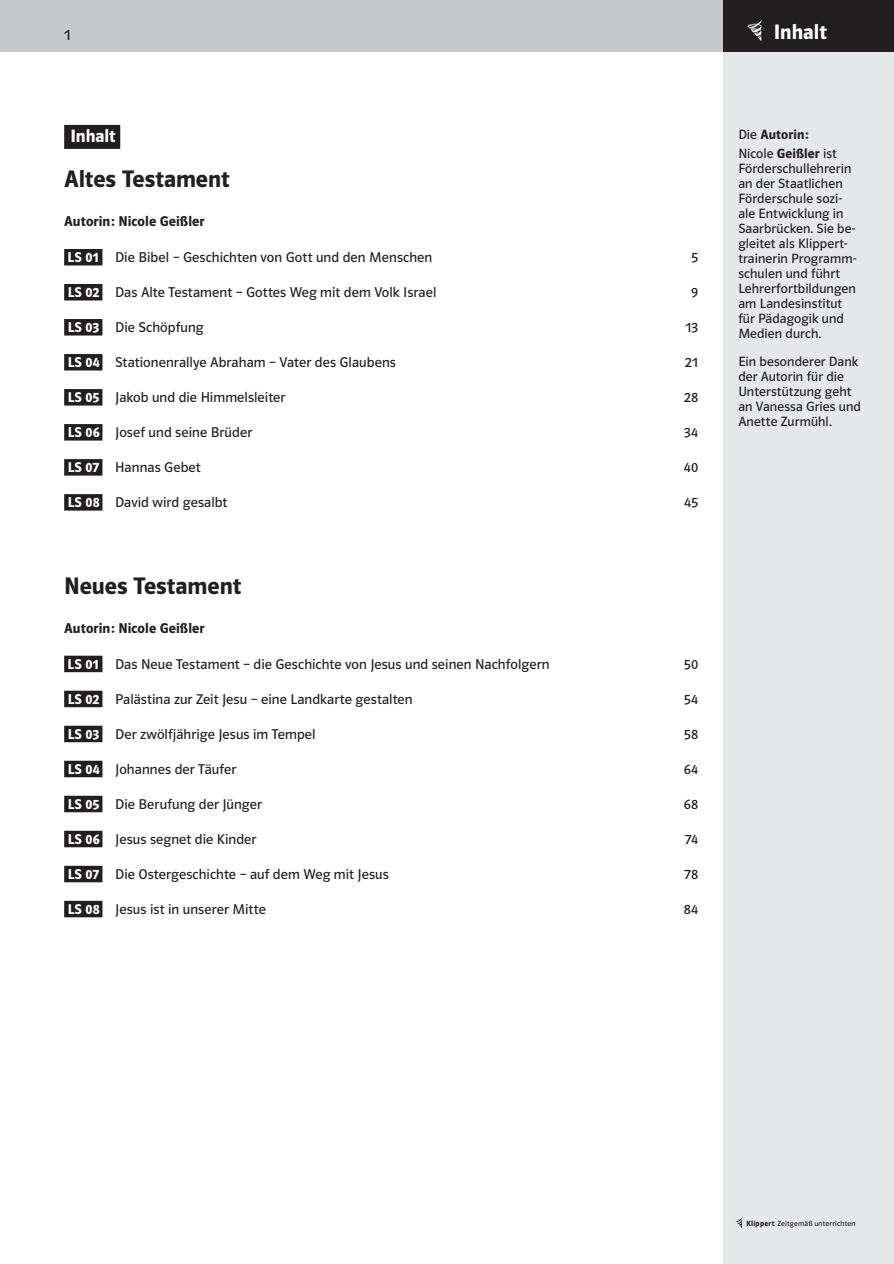
<style>
.page{position:relative;width:894px;height:1264px;background:#fff}
.page>*{position:absolute;margin:0;border:0;box-sizing:border-box;transform-origin:0 0}
.t1{font:24px "Polo ST11 K Hfett";letter-spacing:-.005em;color:#231f20}
.t2{font:21px "Polo ST11 K Hfett";color:#fff}
.t3{font:18px "Polo ST11 K Hfett";letter-spacing:-.005em;color:#fff}
.t4{font:15.75px "Polo ST11 K Buch";color:#231f20}
.t5{font:14.25px "Polo ST11 K Buch";letter-spacing:.005em;color:#231f20}
.t6{font:14.25px "Polo ST11 K Hfett";letter-spacing:.005em;color:#231f20}
.t7{font:13.5px/15px "Polo ST11 K Buch";letter-spacing:.01em;color:#231f20}
.t8{font:13.5px "Polo ST11 K Hfett";letter-spacing:.005em;color:#231f20}
.t9{font:7.65px "Polo ST11 K Leicht";letter-spacing:.03em;color:#231f20}
.t10{font:7.5px "Polo ST11 K Buch";letter-spacing:.02em;color:#231f20}
.s1{font-family:"Polo ST11 K Hfett";color:#fff}
.s2{font-family:"Polo ST11 K Buch"}
.s3{font-family:"Polo ST11 K Hfett"}
.s4{font-family:"Polo ST11 K Hfett";font-size:7.65px}
</style>
<div class="page">
<div style="left:723px;top:0;width:171px;height:1264px;background:#e6e7e9"></div>
<div style="left:0;top:0;width:893px;height:51px;background:#c7c8ca"></div>
<div style="left:723px;top:0;width:171px;height:51px;background:#231f20"></div>
<img style="left:747px;top:21px;width:14px;height:7px">
<svg style="left:735px;top:1218px;width:7px;height:10px"></svg>
<div style="left:64px;top:125px;width:56px;height:24px;background:#231f20"></div>
<div style="left:64px;top:249px;width:38px;height:16px;background:#231f20"></div>
<div style="left:64px;top:284px;width:38px;height:16px;background:#231f20"></div>
<div style="left:64px;top:319px;width:38px;height:16px;background:#231f20"></div>
<div style="left:64px;top:354px;width:38px;height:16px;background:#231f20"></div>
<div style="left:64px;top:389px;width:38px;height:16px;background:#231f20"></div>
<div style="left:64px;top:424px;width:38px;height:16px;background:#231f20"></div>
<div style="left:64px;top:459px;width:38px;height:16px;background:#231f20"></div>
<div style="left:64px;top:494px;width:38px;height:16px;background:#231f20"></div>
<div style="left:64px;top:655px;width:38px;height:17px;background:#231f20"></div>
<div style="left:64px;top:691px;width:38px;height:16px;background:#231f20"></div>
<div style="left:64px;top:726px;width:38px;height:16px;background:#231f20"></div>
<div style="left:64px;top:761px;width:38px;height:16px;background:#231f20"></div>
<div style="left:64px;top:796px;width:38px;height:16px;background:#231f20"></div>
<div style="left:64px;top:831px;width:38px;height:16px;background:#231f20"></div>
<div style="left:64px;top:866px;width:38px;height:16px;background:#231f20"></div>
<div style="left:64px;top:901px;width:38px;height:16px;background:#231f20"></div>
<p class="t4" style="left:64px;top:26px;width:8px">1</p>
<h2 class="t2" style="left:774px;top:20px;width:55px">Inhalt</h2>
<p class="t3" style="left:71px;top:126px;width:47px">Inhalt</p>
<h1 class="t1" style="left:64px;top:165px;width:167px">Altes Testament</h1>
<p class="t6" style="left:64px;top:213px;width:142px">Autorin: Nicole Geißler</p>
<p class="t5" style="left:68px;top:250px;width:366px"><span class="s1">LS 01</span> Die Bibel – Geschichten von Gott und den Menschen</p>
<p class="t5" style="left:691px;top:250px;width:8px">5</p>
<p class="t5" style="left:68px;top:285px;width:370px"><span class="s1">LS 02</span> Das Alte Testament – Gottes Weg mit dem Volk Israel</p>
<p class="t5" style="left:691px;top:285px;width:8px">9</p>
<p class="t5" style="left:68px;top:320px;width:137px"><span class="s1">LS 03</span> Die Schöpfung</p>
<p class="t5" style="left:685px;top:320px;width:14px">13</p>
<p class="t5" style="left:68px;top:355px;width:330px"><span class="s1">LS 04</span> Stationenrallye Abraham – Vater des Glaubens</p>
<p class="t5" style="left:685px;top:355px;width:15px">21</p>
<p class="t5" style="left:68px;top:390px;width:219px"><span class="s1">LS 05</span> Jakob und die Himmelsleiter</p>
<p class="t5" style="left:684px;top:390px;width:16px">28</p>
<p class="t5" style="left:68px;top:425px;width:186px"><span class="s1">LS 06</span> Josef und seine Brüder</p>
<p class="t5" style="left:684px;top:425px;width:16px">34</p>
<p class="t5" style="left:68px;top:460px;width:135px"><span class="s1">LS 07</span> Hannas Gebet</p>
<p class="t5" style="left:684px;top:460px;width:16px">40</p>
<p class="t5" style="left:68px;top:495px;width:161px"><span class="s1">LS 08</span> David wird gesalbt</p>
<p class="t5" style="left:684px;top:495px;width:15px">45</p>
<h1 class="t1" style="left:64px;top:572px;width:179px">Neues Testament</h1>
<p class="t6" style="left:64px;top:620px;width:142px">Autorin: Nicole Geißler</p>
<p class="t5" style="left:68px;top:656px;width:483px"><span class="s1">LS 01</span> Das Neue Testament – die Geschichte von Jesus und seinen Nachfolgern</p>
<p class="t5" style="left:684px;top:656px;width:16px">50</p>
<p class="t5" style="left:68px;top:691px;width:346px"><span class="s1">LS 02</span> Palästina zur Zeit Jesu – eine Landkarte gestalten</p>
<p class="t5" style="left:684px;top:691px;width:16px">54</p>
<p class="t5" style="left:68px;top:726px;width:249px"><span class="s1">LS 03</span> Der zwölfjährige Jesus im Tempel</p>
<p class="t5" style="left:684px;top:726px;width:16px">58</p>
<p class="t5" style="left:68px;top:761px;width:170px"><span class="s1">LS 04</span> Johannes der Täufer</p>
<p class="t5" style="left:684px;top:761px;width:16px">64</p>
<p class="t5" style="left:68px;top:796px;width:196px"><span class="s1">LS 05</span> Die Berufung der Jünger</p>
<p class="t5" style="left:684px;top:796px;width:16px">68</p>
<p class="t5" style="left:68px;top:831px;width:190px"><span class="s1">LS 06</span> Jesus segnet die Kinder</p>
<p class="t5" style="left:685px;top:831px;width:15px">74</p>
<p class="t5" style="left:68px;top:866px;width:323px"><span class="s1">LS 07</span> Die Ostergeschichte – auf dem Weg mit Jesus</p>
<p class="t5" style="left:684px;top:866px;width:15px">78</p>
<p class="t5" style="left:68px;top:901px;width:200px"><span class="s1">LS 08</span> Jesus ist in unserer Mitte</p>
<p class="t5" style="left:684px;top:901px;width:16px">84</p>
<p class="t8" style="left:738px;top:126px;width:72px"><span class="s2">Die</span> Autorin:</p>
<p class="t7" style="left:738px;top:146px;width:120px">Nicole <span class="s3">Geißler</span> ist<br>Förderschullehrerin an der Staatlichen<br>Förderschule sozi&shy;ale Entwicklung in<br>Saarbrücken. Sie be&shy;gleitet als Klippert&shy;trainerin Programm&shy;schulen und führt<br>Lehrerfortbildungen am Landesinstitut für Pädagogik und<br>Medien durch.</p>
<p class="t7" style="left:738px;top:354px;width:124px">Ein besonderer Dank der Autorin für die<br>Unterstützung geht an Vanessa Gries und<br>Anette Zurmühl.</p>
<p class="t10" style="left:746px;top:1219px;width:110px"><span class="s4">Klippert</span> Zeitgemäß unterrichten</p>
<p class="t9" style="left:778px;top:1219px;width:30px">bei Klett</p>
</div>
